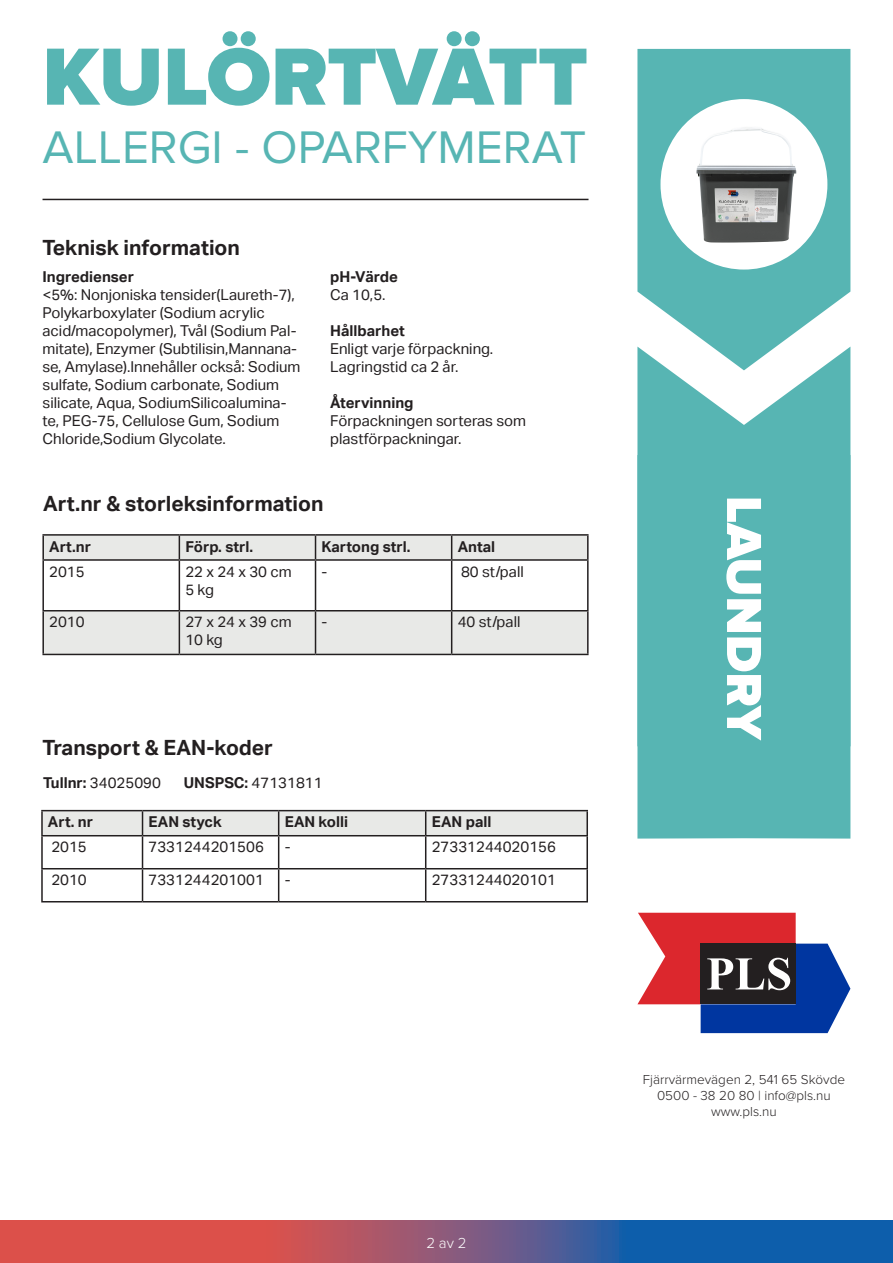
<style>
.page{position:relative;width:893px;height:1263px;background:#fff}
.page>*{position:absolute;margin:0;border:0;box-sizing:border-box;transform-origin:0 0}
.t1{font:900 84px "Proxima Nova";color:#57b5b3}
.t2{font:900 51px "Proxima Nova";color:#fff}
.t3{font:47.4px "Proxima Nova";color:#57b5b3}
.t4{font:700 21px "Aktiv Grotesk";color:#231f20}
.t5{font:15px/18px "Aktiv Grotesk";color:#231f20}
.t6{font:700 15px "Aktiv Grotesk";color:#231f20}
.t7{font:300 15px "Proxima Nova";color:#fff}
.t8{font:300 13.5px "Proxima Nova";color:#231f20}
.s1{font-weight:700}
</style>
<div class="page">
<svg style="left:637px;top:49px;width:213px;height:298px;background:#69bcbb"></svg>
<div style="left:660px;top:99px;width:167px;height:171px;background:#fff;border-radius:50%"></div>
<svg style="left:0;top:1220px;width:893px;height:43px;background:#7b577a"></svg>
<svg style="left:44px;top:611px;width:543px;height:43px;background:#e2e3e1"></svg>
<hr style="left:42px;top:534px;width:137px;height:2px;background:#231f20">
<hr style="left:42px;top:536px;width:2px;height:23px;background:#231f20">
<hr style="left:179px;top:534px;width:136px;height:2px;background:#231f20">
<hr style="left:315px;top:534px;width:137px;height:2px;background:#231f20">
<hr style="left:452px;top:534px;width:137px;height:2px;background:#231f20">
<div style="left:43px;top:535px;width:545px;height:24px;background:#e8e9e7"></div>
<hr style="left:587px;top:536px;width:2px;height:23px;background:#231f20">
<hr style="left:42px;top:559px;width:137px;height:2px;background:#231f20">
<hr style="left:42px;top:561px;width:2px;height:49px;background:#231f20">
<hr style="left:179px;top:559px;width:136px;height:2px;background:#231f20">
<hr style="left:179px;top:561px;width:1px;height:49px;background:#231f20">
<hr style="left:315px;top:559px;width:137px;height:2px;background:#231f20">
<hr style="left:315px;top:561px;width:1px;height:49px;background:#231f20">
<hr style="left:452px;top:559px;width:137px;height:2px;background:#231f20">
<hr style="left:451px;top:561px;width:1px;height:49px;background:#231f20">
<hr style="left:587px;top:561px;width:2px;height:49px;background:#231f20">
<hr style="left:42px;top:610px;width:137px;height:1px;background:#231f20">
<hr style="left:42px;top:611px;width:2px;height:43px;background:#231f20">
<hr style="left:179px;top:610px;width:136px;height:1px;background:#231f20">
<hr style="left:179px;top:611px;width:1px;height:43px;background:#231f20">
<hr style="left:315px;top:610px;width:137px;height:1px;background:#231f20">
<hr style="left:315px;top:611px;width:1px;height:43px;background:#231f20">
<hr style="left:452px;top:610px;width:137px;height:1px;background:#231f20">
<hr style="left:451px;top:611px;width:1px;height:43px;background:#231f20">
<hr style="left:587px;top:611px;width:2px;height:43px;background:#231f20">
<hr style="left:42px;top:654px;width:137px;height:1px;background:#231f20">
<hr style="left:179px;top:654px;width:136px;height:1px;background:#231f20">
<hr style="left:315px;top:654px;width:137px;height:1px;background:#231f20">
<hr style="left:452px;top:654px;width:137px;height:1px;background:#231f20">
<hr style="left:41px;top:810px;width:102px;height:1px;background:#231f20">
<hr style="left:41px;top:811px;width:2px;height:24px;background:#231f20">
<hr style="left:143px;top:810px;width:136px;height:1px;background:#231f20">
<hr style="left:279px;top:810px;width:147px;height:1px;background:#231f20">
<hr style="left:426px;top:810px;width:162px;height:1px;background:#231f20">
<div style="left:42px;top:811px;width:544px;height:24px;background:#e8e9e7"></div>
<hr style="left:586px;top:811px;width:2px;height:24px;background:#231f20">
<hr style="left:41px;top:835px;width:102px;height:1px;background:#231f20">
<hr style="left:41px;top:836px;width:2px;height:32px;background:#231f20">
<hr style="left:143px;top:835px;width:136px;height:1px;background:#231f20">
<hr style="left:142px;top:836px;width:1px;height:32px;background:#231f20">
<hr style="left:279px;top:835px;width:147px;height:1px;background:#231f20">
<hr style="left:278px;top:836px;width:1px;height:32px;background:#231f20">
<hr style="left:426px;top:835px;width:162px;height:1px;background:#231f20">
<hr style="left:425px;top:836px;width:1px;height:32px;background:#231f20">
<hr style="left:586px;top:836px;width:2px;height:32px;background:#231f20">
<hr style="left:41px;top:868px;width:102px;height:1px;background:#231f20">
<hr style="left:41px;top:869px;width:2px;height:32px;background:#231f20">
<hr style="left:143px;top:868px;width:136px;height:1px;background:#231f20">
<hr style="left:142px;top:869px;width:1px;height:32px;background:#231f20">
<hr style="left:279px;top:868px;width:147px;height:1px;background:#231f20">
<hr style="left:278px;top:869px;width:1px;height:32px;background:#231f20">
<hr style="left:426px;top:868px;width:162px;height:1px;background:#231f20">
<hr style="left:425px;top:869px;width:1px;height:32px;background:#231f20">
<hr style="left:586px;top:869px;width:2px;height:32px;background:#231f20">
<hr style="left:41px;top:901px;width:102px;height:1px;background:#231f20">
<hr style="left:143px;top:901px;width:136px;height:1px;background:#231f20">
<hr style="left:279px;top:901px;width:147px;height:1px;background:#231f20">
<hr style="left:426px;top:901px;width:162px;height:1px;background:#231f20">
<svg style="left:637px;top:913px;width:213px;height:120px"></svg>
<svg style="left:637px;top:347px;width:213px;height:108px;fill:#57b5b3"></svg>
<div style="left:637px;top:455px;width:213px;height:383px;background:#57b5b3"></div>
<hr style="left:43px;top:199px;width:545px;height:1px;background:#231f20">
<img style="left:696px;top:127px;width:101px;height:116px">
<p class="t1" style="left:43px;top:28px;width:547px">KULÖRTVÄTT</p>
<p class="t3" style="left:43px;top:120px;width:546px">ALLERGI - OPARFYMERAT</p>
<p class="t4" style="left:43px;top:235px;width:199px">Teknisk information</p>
<p class="t6" style="left:43px;top:268px;width:93px">Ingredienser</p>
<p class="t5" style="left:43px;top:286px;width:259px">&lt;5%: Nonjoniska tensider(Laureth-7), Polykarboxylater (Sodium acrylic acid/macopolymer), Tvål (Sodium Pal&shy;mitate), Enzymer (Subtilisin,Mannana&shy;se, Amylase).Innehåller också: Sodium sulfate, Sodium carbonate, Sodium silicate, Aqua, SodiumSilicoalumina&shy;te, PEG-75, Cellulose Gum, Sodium Chloride,Sodium Glycolate.</p>
<p class="t6" style="left:330px;top:268px;width:69px">pH-Värde</p>
<p class="t5" style="left:330px;top:286px;width:57px">Ca 10,5.</p>
<p class="t6" style="left:330px;top:322px;width:76px">Hållbarhet</p>
<p class="t5" style="left:330px;top:340px;width:165px">Enligt varje förpackning.</p>
<p class="t5" style="left:330px;top:358px;width:130px">Lagringstid ca 2 år.</p>
<p class="t6" style="left:330px;top:394px;width:85px">Återvinning</p>
<p class="t5" style="left:330px;top:412px;width:197px">Förpackningen sorteras som</p>
<p class="t5" style="left:330px;top:430px;width:133px">plastförpackningar.</p>
<p class="t4" style="left:43px;top:491px;width:282px">Art.nr &amp; storleksinformation</p>
<p class="t6" style="left:49px;top:538px;width:43px">Art.nr</p>
<p class="t6" style="left:185px;top:538px;width:69px">Förp. strl.</p>
<p class="t6" style="left:321px;top:538px;width:90px">Kartong strl.</p>
<p class="t6" style="left:458px;top:538px;width:39px">Antal</p>
<p class="t5" style="left:49px;top:562px;width:37px">2015</p>
<p class="t5" style="left:185px;top:562px;width:108px">22 x 24 x 30 cm</p>
<p class="t5" style="left:185px;top:580px;width:30px">5 kg</p>
<p class="t5" style="left:321px;top:562px;width:7px">-</p>
<p class="t5" style="left:461px;top:562px;width:64px">80 st/pall</p>
<p class="t5" style="left:49px;top:613px;width:37px">2010</p>
<p class="t5" style="left:185px;top:613px;width:108px">27 x 24 x 39 cm</p>
<p class="t5" style="left:185px;top:631px;width:39px">10 kg</p>
<p class="t5" style="left:321px;top:613px;width:7px">-</p>
<p class="t5" style="left:458px;top:613px;width:64px">40 st/pall</p>
<p class="t4" style="left:43px;top:735px;width:232px">Transport &amp; EAN-koder</p>
<p class="t5" style="left:184px;top:773px;width:140px"><span class="s1">UNSPSC:</span> 47131811</p>
<p class="t5" style="left:43px;top:773px;width:119px"><span class="s1">Tullnr:</span> 34025090</p>
<p class="t6" style="left:48px;top:813px;width:47px">Art. nr</p>
<p class="t6" style="left:149px;top:813px;width:75px">EAN styck</p>
<p class="t6" style="left:285px;top:813px;width:65px">EAN kolli</p>
<p class="t6" style="left:432px;top:813px;width:61px">EAN pall</p>
<p class="t5" style="left:51px;top:838px;width:37px">2015</p>
<p class="t5" style="left:149px;top:838px;width:117px">7331244201506</p>
<p class="t5" style="left:285px;top:838px;width:7px">-</p>
<p class="t5" style="left:432px;top:838px;width:126px">27331244020156</p>
<p class="t5" style="left:51px;top:871px;width:37px">2010</p>
<p class="t5" style="left:149px;top:871px;width:117px">7331244201001</p>
<p class="t5" style="left:285px;top:871px;width:7px">-</p>
<p class="t5" style="left:432px;top:871px;width:126px">27331244020101</p>
<p class="t2" style="left:773px;top:496px;width:247px;rotate:90deg">LAUNDRY</p>
<p class="t7" style="left:426px;top:1231px;width:42px">2 av 2</p>
<p class="t8" style="left:643px;top:1069px;width:204px">Fjärrvärmevägen 2, 541 65 Skövde</p>
<p class="t8" style="left:657px;top:1086px;width:175px">0500 - 38 20 80 | info@pls.nu</p>
<p class="t8" style="left:711px;top:1102px;width:67px">www.pls.nu</p>
</div>
